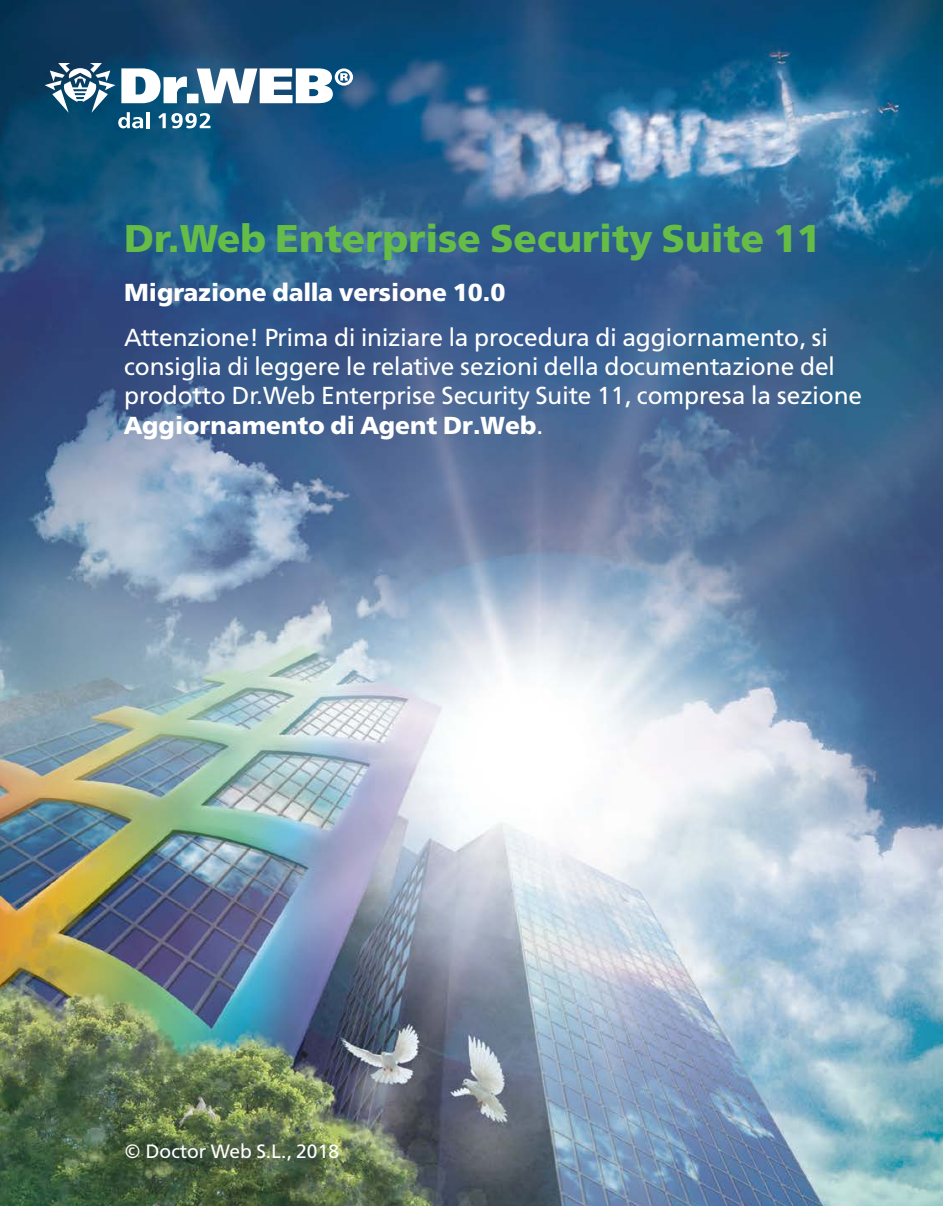
<style>
.page{position:relative;width:943px;height:1206px;background:#fff}
.page>*{position:absolute;margin:0;border:0;box-sizing:border-box;transform-origin:0 0}
.t1{font:700 38.5px "Free Set";color:#65bc46}
.t2{font:24.5px/29.4px "Free Set";color:#fff}
.t3{font:700 24.5px "Free Set";color:#fff}
.t4{font:19.25px "Free Set";color:#fff}
.s1{font-weight:700}
</style>
<div class="page">
<img style="left:0;top:0;width:943px;height:1205px">
<svg style="left:45px;top:63px;width:308px;height:65px"></svg>
<h1 class="t1" style="left:124px;top:212px;width:697px">Dr.Web Enterprise Security Suite 11</h1>
<p class="t3" style="left:124px;top:275px;width:383px">Migrazione dalla versione 10.0</p>
<p class="t2" style="left:124px;top:321px;width:739px">Attenzione! Prima di iniziare la procedura di aggiornamento, si consiglia di leggere le relative sezioni della documentazione del prodotto Dr.Web Enterprise Security Suite 11, compresa la sezione <span class="s1">Aggiornamento di Agent Dr.Web</span>.</p>
<p class="t4" style="left:124px;top:1138px;width:216px">© Doctor Web S.L., 2018</p>
</div>
